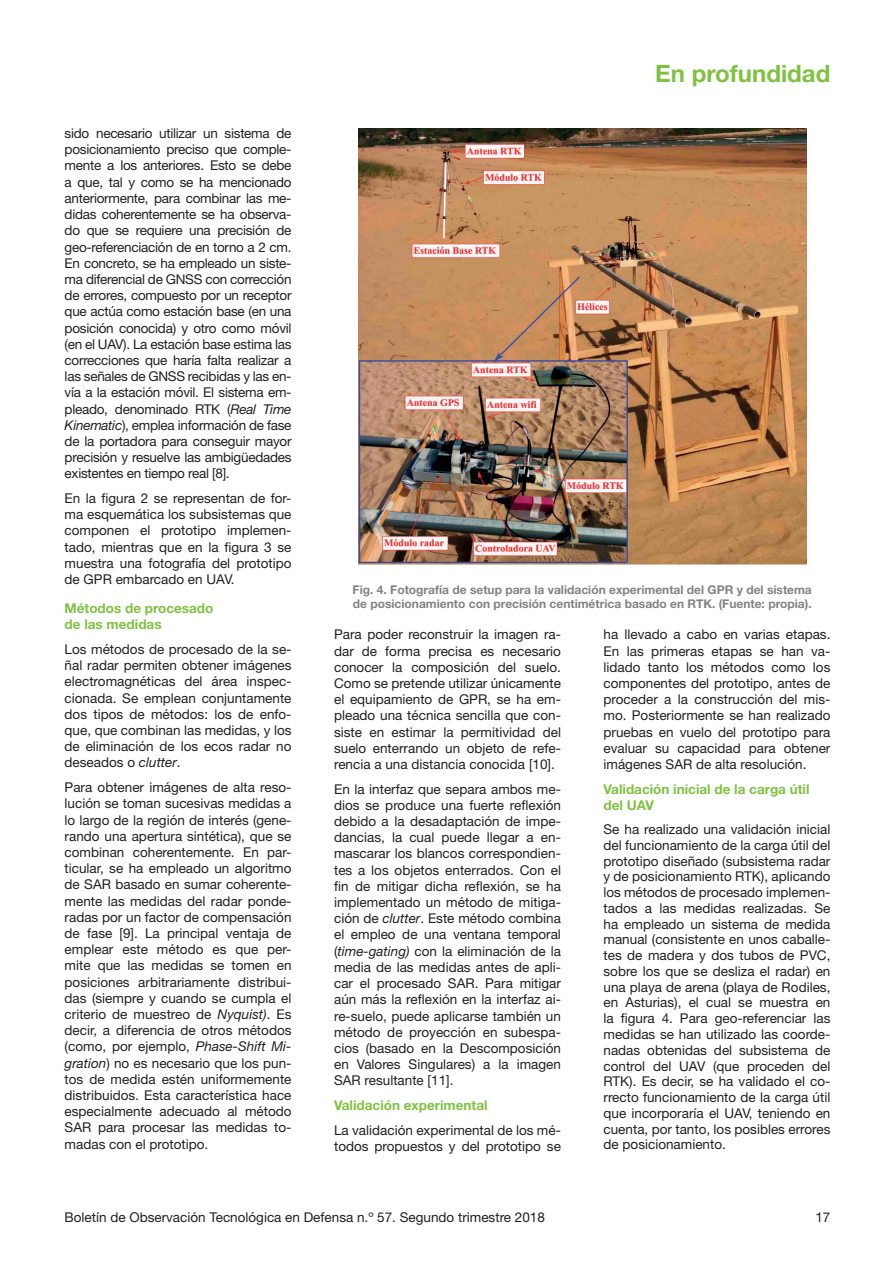
<style>
.page{position:relative;width:892px;height:1262px;background:#fff}
.page>*{position:absolute;margin:0;border:0;box-sizing:border-box;transform-origin:0 0}
.t1{font:700 24px "Helvetica Neue LT Std";color:#7fc241}
.t2{font:13.5px/16.2px "Helvetica Neue LT Std";color:#231f20;text-align:justify}
.t3{font:700 13.5px/16.2px "Helvetica Neue LT Std";color:#7fc241}
.t4{font:700 12px/14.4px "Helvetica Neue LT Std";color:#808285}
.s1{font-style:italic}
</style>
<div class="page">
<img style="left:358px;top:128px;width:448px;height:436px">
<p class="t2" style="left:65px;top:125px;width:228px">sido necesario utilizar un sistema de posicionamiento preciso que comple&shy;mente a los anteriores. Esto se debe a que, tal y como se ha mencionado anteriormente, para combinar las me&shy;didas coherentemente se ha observa&shy;do que se requiere una precisión de geo-referenciación de en torno a 2 cm.<br>En concreto, se ha empleado un siste&shy;ma diferencial de GNSS con corrección de errores, compuesto por un receptor que actúa como estación base (en una posición conocida) y otro como móvil (en el UAV). La estación base estima las correcciones que haría falta realizar a las señales de GNSS recibidas y las en&shy;vía a la estación móvil. El sistema em&shy;pleado, denominado RTK (<span class="s1">Real Time Kinematic</span>), emplea información de fase de la portadora para conseguir mayor precisión y resuelve las ambigüedades existentes en tiempo real [8].</p>
<p class="t2" style="left:65px;top:490px;width:228px">En la figura 2 se representan de for&shy;ma esquemática los subsistemas que componen el prototipo implemen&shy;tado, mientras que en la figura 3 se muestra una fotografía del prototipo de GPR embarcado en UAV.</p>
<p class="t3" style="left:65px;top:600px;width:150px">Métodos de procesado de las medidas</p>
<p class="t2" style="left:65px;top:641px;width:228px">Los métodos de procesado de la se&shy;ñal radar permiten obtener imágenes electromagnéticas del área inspec&shy;cionada. Se emplean conjuntamente dos tipos de métodos: los de enfo&shy;que, que combinan las medidas, y los de eliminación de los ecos radar no deseados o <span class="s1">clutter</span>.</p>
<p class="t2" style="left:65px;top:779px;width:228px">Para obtener imágenes de alta reso&shy;lución se toman sucesivas medidas a lo largo de la región de interés (gene&shy;rando una apertura sintética), que se combinan coherentemente. En par&shy;ticular, se ha empleado un algoritmo de SAR basado en sumar coherente&shy;mente las medidas del radar ponde&shy;radas por un factor de compensación de fase [9]. La principal ventaja de emplear este método es que per&shy;mite que las medidas se tomen en posiciones arbitrariamente distribui&shy;das (siempre y cuando se cumpla el criterio de muestreo de <span class="s1">Nyquist)</span>. Es decir, a diferencia de otros métodos (como, por ejemplo, <span class="s1">Phase-Shift Mi&shy;gration</span>) no es necesario que los pun&shy;tos de medida estén uniformemente distribuidos. Esta característica hace especialmente adecuado al método SAR para procesar las medidas to&shy;madas con el prototipo.</p>
<h1 class="t1" style="left:655px;top:58px;width:177px">En profundidad</h1>
<p class="t4" style="left:352px;top:582px;width:460px">Fig. 4. Fotografía de setup para la validación experimental del GPR y del sistema de posicionamiento con precisión centimétrica basado en RTK. (Fuente: propia).</p>
<p class="t2" style="left:334px;top:626px;width:228px">Para poder reconstruir la imagen ra&shy;dar de forma precisa es necesario conocer la composición del suelo.<br>Como se pretende utilizar únicamente el equipamiento de GPR, se ha em&shy;pleado una técnica sencilla que con&shy;siste en estimar la permitividad del suelo enterrando un objeto de refe&shy;rencia a una distancia conocida [10].</p>
<p class="t2" style="left:334px;top:780px;width:228px">En la interfaz que separa ambos me&shy;dios se produce una fuerte reflexión debido a la desadaptación de impe&shy;dancias, la cual puede llegar a en&shy;mascarar los blancos correspondien&shy;tes a los objetos enterrados. Con el fin de mitigar dicha reflexión, se ha implementado un método de mitiga&shy;ción de <span class="s1">clutter</span>. Este método combina el empleo de una ventana temporal (<span class="s1">time-gating)</span> con la eliminación de la media de las medidas antes de apli&shy;car el procesado SAR. Para mitigar aún más la reflexión en la interfaz ai&shy;re-suelo, puede aplicarse también un método de proyección en subespa&shy;cios (basado en la Descomposición en Valores Singulares) a la imagen SAR resultante [11].</p>
<p class="t3" style="left:334px;top:1097px;width:155px">Validación experimental</p>
<p class="t2" style="left:334px;top:1121px;width:228px">La validación experimental de los mé&shy;todos propuestos y del prototipo se</p>
<p class="t2" style="left:603px;top:626px;width:228px">ha llevado a cabo en varias etapas.<br>En las primeras etapas se han va&shy;lidado tanto los métodos como los componentes del prototipo, antes de proceder a la construcción del mis&shy;mo. Posteriormente se han realizado pruebas en vuelo del prototipo para evaluar su capacidad para obtener imágenes SAR de alta resolución.</p>
<p class="t3" style="left:603px;top:780px;width:207px">Validación inicial de la carga útil del UAV</p>
<p class="t2" style="left:603px;top:821px;width:228px;line-height:15.8px">Se ha realizado una validación inicial del funcionamiento de la carga útil del prototipo diseñado (subsistema radar y de posicionamiento RTK), aplicando los métodos de procesado implemen&shy;tados a las medidas realizadas. Se ha empleado un sistema de medida manual (consistente en unos caballe&shy;tes de madera y dos tubos de PVC, sobre los que se desliza el radar) en una playa de arena (playa de Rodiles, en Asturias), el cual se muestra en la figura 4. Para geo-referenciar las medidas se han utilizado las coorde&shy;nadas obtenidas del subsistema de control del UAV (que proceden del RTK). Es decir, se ha validado el co&shy;rrecto funcionamiento de la carga útil que incorporaría el UAV, teniendo en cuenta, por tanto, los posibles errores de posicionamiento.</p>
<p class="t2" style="left:65px;top:1208px;width:482px">Boletín de Observación Tecnológica en Defensa n.º 57. Segundo trimestre 2018</p>
<p class="t2" style="left:815px;top:1208px;width:17px">17</p>
</div>
